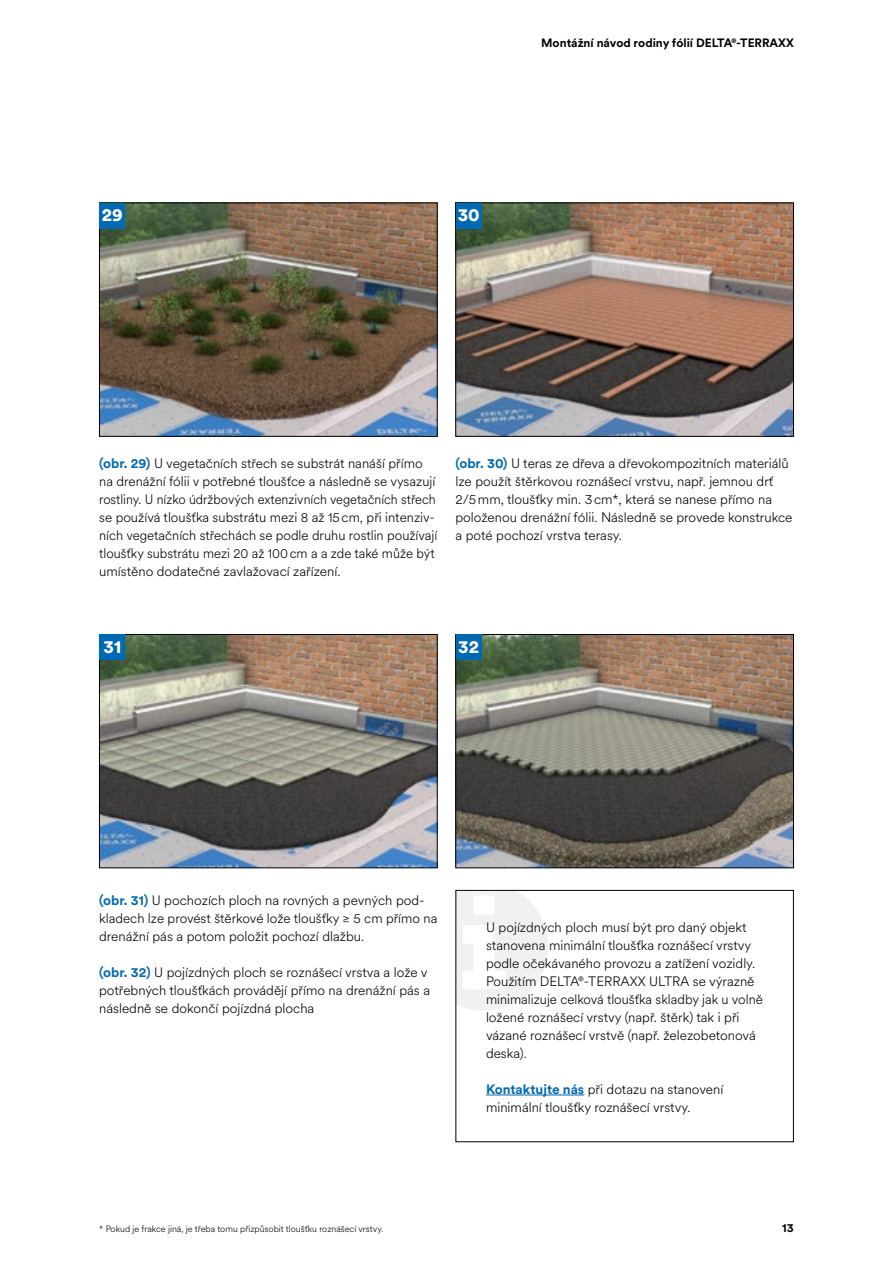
<style>
.page{position:relative;width:893px;height:1263px;background:#fff}
.page>*{position:absolute;margin:0;border:0;box-sizing:border-box;transform-origin:0 0}
.t1{font:900 18px "Circular XX";color:#fff}
.t2{font:300 13.5px/18px "Circular XX";color:#000}
.t3{font:700 12px "Circular XX";color:#000}
.t4{font:300 9px "Circular XX";color:#000}
.s1{font-weight:700;color:#0069b4}
</style>
<div class="page">
<svg style="left:457px;top:892px;width:91px;height:119px"></svg>
<img style="left:458px;top:636px;width:334px;height:230px">
<div style="left:456px;top:634px;width:338px;height:234px;border:1px solid #000"></div>
<img style="left:101px;top:636px;width:334px;height:230px">
<div style="left:99px;top:634px;width:338px;height:234px;border:1px solid #000"></div>
<img style="left:101px;top:205px;width:334px;height:229px">
<img style="left:458px;top:205px;width:334px;height:229px">
<div style="left:456px;top:203px;width:338px;height:233px;border:1px solid #000"></div>
<hr style="left:486px;top:1095px;width:98px;height:1px;background:#0069b4">
<div style="left:455px;top:890px;width:339px;height:252px;border:1px solid #000"></div>
<div style="left:100px;top:203px;width:25px;height:26px;background:#0069b4"></div>
<div style="left:456px;top:203px;width:25px;height:26px;background:#0069b4"></div>
<div style="left:100px;top:635px;width:25px;height:25px;background:#0069b4"></div>
<div style="left:456px;top:635px;width:25px;height:25px;background:#0069b4"></div>
<p class="t3" style="left:541px;top:34px;width:254px">Montážní návod rodiny fólií DELTA®-TERRAXX</p>
<h1 class="t1" style="left:102px;top:202px;width:23px">29</h1>
<h1 class="t1" style="left:458px;top:202px;width:23px">30</h1>
<p class="t2" style="left:99px;top:454px;width:340px"><span class="s1">(obr. 29)</span> U vegetačních střech se substrát nanáší přímo na drenážní fólii v potřebné tloušťce a následně se vysazují rostliny. U nízko údržbových extenzivních vegetačních střech se používá tloušťka substrátu mezi 8 až 15cm, při intenziv&shy;ních vegetačních střechách se podle druhu rostlin používají tloušťky substrátu mezi 20 až 100cm a a zde také může být umístěno dodatečné zavlažovací zařízení.</p>
<p class="t2" style="left:455px;top:454px;width:338px"><span class="s1">(obr. 30)</span> U teras ze dřeva a dřevokompozitních materiálů lze použít štěrkovou roznášecí vrstvu, např. jemnou drť 2/5mm, tloušťky min. 3cm*, která se nanese přímo na položenou drenážní fólii. Následně se provede konstrukce a poté pochozí vrstva terasy.</p>
<h1 class="t1" style="left:104px;top:634px;width:19px">31</h1>
<h1 class="t1" style="left:458px;top:634px;width:22px">32</h1>
<p class="t2" style="left:99px;top:890px;width:340px"><span class="s1">(obr. 31)</span> U pochozích ploch na rovných a pevných pod&shy;kladech lze provést štěrkové lože tloušťky ≥ 5 cm přímo na drenážní pás a potom položit pochozí dlažbu.</p>
<p class="t2" style="left:99px;top:962px;width:332px"><span class="s1">(obr. 32)</span> U pojízdných ploch se roznášecí vrstva a lože v potřebných tloušťkách provádějí přímo na drenážní pás a následně se dokončí pojízdná plocha</p>
<p class="t4" style="left:99px;top:1222px;width:286px">* Pokud je frakce jiná, je třeba tomu přizpůsobit tloušťku roznášecí vrstvy.</p>
<p class="t2" style="left:486px;top:917px;width:278px">U pojízdných ploch musí být pro daný objekt stanovena minimální tloušťka roznášecí vrstvy podle očekávaného provozu a zatížení vozidly.<br>Použitím DELTA®-TERRAXX ULTRA se výrazně minimalizuje celková tloušťka skladby jak u volně ložené roznášecí vrstvy (např. štěrk) tak i při vázané roznášecí vrstvě (např. železobetonová deska).</p>
<p class="t2" style="left:486px;top:1079px;width:239px"><span class="s1">Kontaktujte nás</span> při dotazu na stanovení minimální tloušťky roznášecí vrstvy.</p>
<p class="t3" style="left:782px;top:1219px;width:13px">13</p>
</div>
